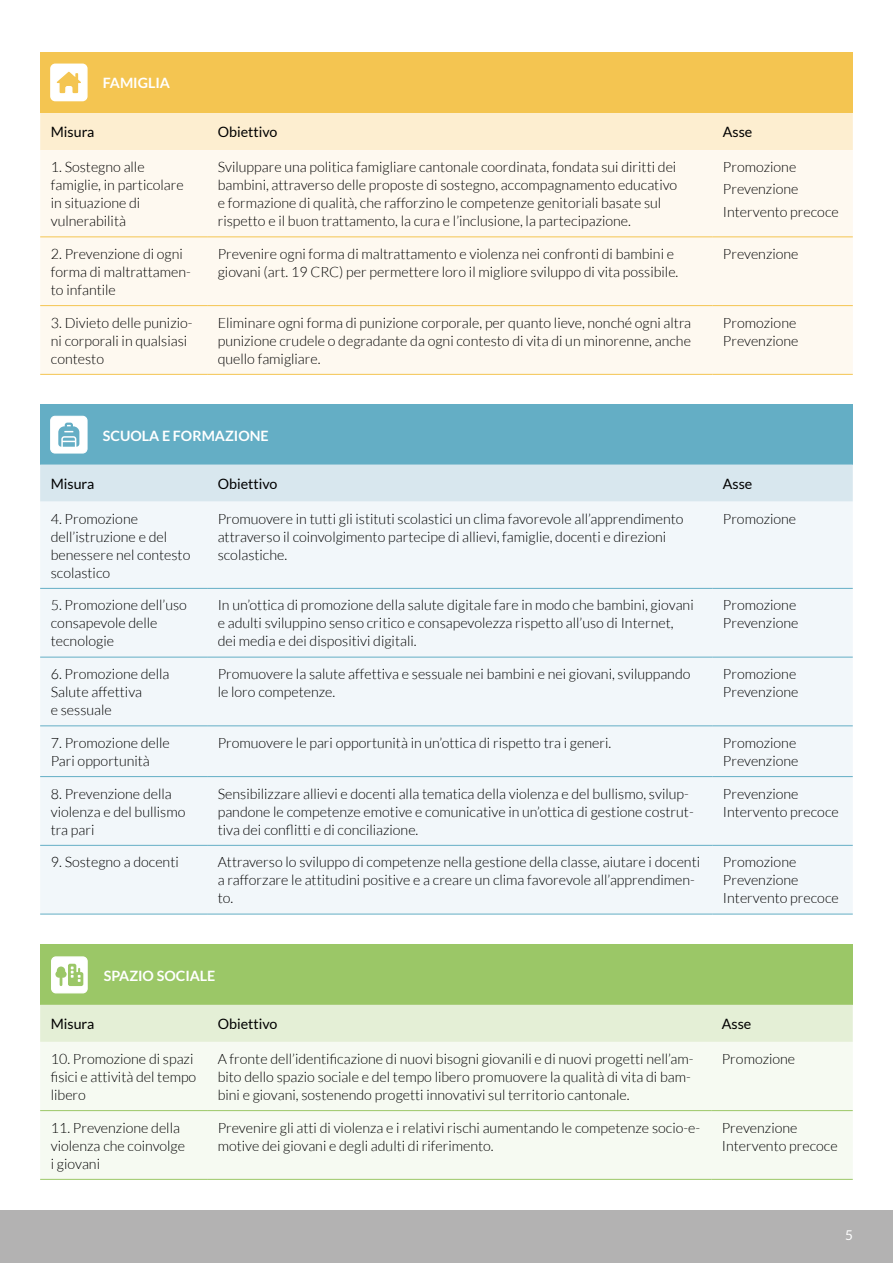
<style>
.page{position:relative;width:893px;height:1263px;background:#fff}
.page>*{position:absolute;margin:0;border:0;box-sizing:border-box;transform-origin:0 0}
.t1{font:300 14.25px/18px "Lato";color:#000}
.t2{font:14.25px "Lato";color:#000}
.t3{font:700 14.25px "Lato";color:#fff}
.t4{font:13.5px "Lato";color:#fff}
</style>
<div class="page">
<div style="left:40px;top:944px;width:813px;height:61px;background:#9bc767"></div>
<div style="left:40px;top:1005px;width:813px;height:37px;background:#e4efd6"></div>
<div style="left:40px;top:1042px;width:813px;height:137px;background:#f6faf2"></div>
<hr style="left:40px;top:1110px;width:167px;height:1px;background:#9bc767">
<hr style="left:207px;top:1110px;width:504px;height:1px;background:#9bc767">
<hr style="left:711px;top:1110px;width:142px;height:1px;background:#9bc767">
<hr style="left:40px;top:1179px;width:167px;height:1px;background:#9bc767">
<hr style="left:207px;top:1179px;width:504px;height:1px;background:#9bc767">
<hr style="left:711px;top:1179px;width:142px;height:1px;background:#9bc767">
<div style="left:52px;top:957px;width:35px;height:36px;background:#fff;border-radius:4px"></div>
<div style="left:51px;top:956px;width:37px;height:37px;border:1px solid #fff;border-radius:4px"></div>
<svg style="left:55px;top:964px;width:28px;height:22px"></svg>
<div style="left:40px;top:404px;width:813px;height:60px;background:#64aec5"></div>
<div style="left:40px;top:464px;width:813px;height:38px;background:#d8e7ee"></div>
<div style="left:40px;top:502px;width:813px;height:412px;background:#f2f7fa"></div>
<hr style="left:40px;top:588px;width:167px;height:1px;background:#64aec5">
<hr style="left:207px;top:588px;width:505px;height:1px;background:#64aec5">
<hr style="left:712px;top:588px;width:141px;height:1px;background:#64aec5">
<hr style="left:40px;top:726px;width:167px;height:1px;background:#64aec5">
<hr style="left:207px;top:726px;width:505px;height:1px;background:#64aec5">
<hr style="left:712px;top:726px;width:141px;height:1px;background:#64aec5">
<hr style="left:40px;top:776px;width:167px;height:1px;background:#64aec5">
<hr style="left:207px;top:776px;width:505px;height:1px;background:#64aec5">
<hr style="left:712px;top:776px;width:141px;height:1px;background:#64aec5">
<hr style="left:40px;top:845px;width:167px;height:1px;background:#64aec5">
<hr style="left:207px;top:845px;width:505px;height:1px;background:#64aec5">
<hr style="left:712px;top:845px;width:141px;height:1px;background:#64aec5">
<hr style="left:40px;top:657px;width:167px;height:1px;background:#64aec5">
<hr style="left:207px;top:657px;width:505px;height:1px;background:#64aec5">
<hr style="left:712px;top:657px;width:141px;height:1px;background:#64aec5">
<hr style="left:40px;top:914px;width:167px;height:1px;background:#64aec5">
<hr style="left:207px;top:914px;width:505px;height:1px;background:#64aec5">
<hr style="left:712px;top:914px;width:141px;height:1px;background:#64aec5">
<div style="left:51px;top:416px;width:36px;height:37px;background:#fff;border-radius:4px"></div>
<div style="left:50px;top:416px;width:38px;height:38px;border:1px solid #fff;border-radius:4px"></div>
<svg style="left:58px;top:423px;width:21px;height:24px"></svg>
<div style="left:0;top:1210px;width:893px;height:53px;background:#b3b2b2"></div>
<div style="left:40px;top:53px;width:813px;height:60px;background:#f4c551"></div>
<div style="left:40px;top:113px;width:813px;height:37px;background:#fdeed0"></div>
<div style="left:40px;top:150px;width:813px;height:224px;background:#fef9f0"></div>
<hr style="left:40px;top:374px;width:167px;height:1px;background:#f4c551">
<hr style="left:207px;top:374px;width:505px;height:1px;background:#f4c551">
<hr style="left:712px;top:374px;width:141px;height:1px;background:#f4c551">
<hr style="left:40px;top:237px;width:167px;height:1px;background:#f4c551">
<hr style="left:207px;top:237px;width:505px;height:1px;background:#f4c551">
<hr style="left:712px;top:237px;width:141px;height:1px;background:#f4c551">
<hr style="left:40px;top:305px;width:167px;height:1px;background:#f4c551">
<hr style="left:207px;top:305px;width:505px;height:1px;background:#f4c551">
<hr style="left:712px;top:305px;width:141px;height:1px;background:#f4c551">
<div style="left:51px;top:64px;width:36px;height:37px;background:#fff;border-radius:4px"></div>
<div style="left:50px;top:64px;width:38px;height:37px;border:2px solid #fff;border-radius:4px"></div>
<svg style="left:56px;top:71px;width:25px;height:23px"></svg>
<p class="t3" style="left:103px;top:75px;width:69px">FAMIGLIA</p>
<p class="t2" style="left:51px;top:124px;width:45px">Misura</p>
<p class="t2" style="left:218px;top:124px;width:61px">Obiettivo</p>
<p class="t2" style="left:723px;top:124px;width:31px">Asse</p>
<p class="t1" style="left:51px;top:158px;width:134px">1. Sostegno alle famiglie, in particolare in situazione di vulnerabilità</p>
<p class="t1" style="left:218px;top:158px;width:461px">Sviluppare una politica famigliare cantonale coordinata, fondata sui diritti dei bambini, attraverso delle proposte di sostegno, accompagnamento educativo e formazione di qualità, che rafforzino le competenze genitoriali basate sul rispetto e il buon trattamento, la cura e l’inclusione, la partecipazione.</p>
<p class="t1" style="left:723px;top:156px;width:117px;line-height:22.2px">Promozione<br>Prevenzione<br>Intervento precoce</p>
<p class="t1" style="left:51px;top:245px;width:141px">2. Prevenzione di ogni forma di maltrattamen&shy;to infantile</p>
<p class="t1" style="left:218px;top:245px;width:462px">Prevenire ogni forma di maltrattamento e violenza nei confronti di bambini e giovani (art. 19 CRC) per permettere loro il migliore sviluppo di vita possibile.</p>
<p class="t1" style="left:723px;top:245px;width:77px">Prevenzione</p>
<p class="t1" style="left:51px;top:314px;width:143px">3. Divieto delle punizio&shy;ni corporali in qualsiasi contesto</p>
<p class="t1" style="left:218px;top:314px;width:475px;text-align:justify">Eliminare ogni forma di punizione corporale, per quanto lieve, nonché ogni altra punizione crudele o degradante da ogni contesto di vita di un minorenne, anche quello famigliare.</p>
<p class="t1" style="left:723px;top:314px;width:77px">Promozione<br>Prevenzione</p>
<p class="t3" style="left:103px;top:427px;width:167px">SCUOLA E FORMAZIONE</p>
<p class="t2" style="left:51px;top:476px;width:45px">Misura</p>
<p class="t2" style="left:218px;top:476px;width:61px">Obiettivo</p>
<p class="t2" style="left:723px;top:476px;width:31px">Asse</p>
<p class="t1" style="left:51px;top:510px;width:141px">4. Promozione dell’istruzione e del benessere nel contesto scolastico</p>
<p class="t1" style="left:218px;top:510px;width:467px">Promuovere in tutti gli istituti scolastici un clima favorevole all’apprendimento attraverso il coinvolgimento partecipe di allievi, famiglie, docenti e direzioni scolastiche.</p>
<p class="t1" style="left:723px;top:510px;width:75px">Promozione</p>
<p class="t1" style="left:51px;top:596px;width:138px">5. Promozione dell’uso consapevole delle tecnologie</p>
<p class="t1" style="left:218px;top:596px;width:477px">In un’ottica di promozione della salute digitale fare in modo che bambini, giovani e adulti sviluppino senso critico e consapevolezza rispetto all’uso di Internet, dei media e dei dispositivi digitali.</p>
<p class="t1" style="left:723px;top:596px;width:77px">Promozione<br>Prevenzione</p>
<p class="t1" style="left:51px;top:665px;width:120px">6. Promozione della<br>Salute affettiva<br>e sessuale</p>
<p class="t1" style="left:218px;top:665px;width:474px">Promuovere la salute affettiva e sessuale nei bambini e nei giovani, sviluppando le loro competenze.</p>
<p class="t1" style="left:723px;top:665px;width:77px">Promozione<br>Prevenzione</p>
<p class="t1" style="left:51px;top:734px;width:121px">7. Promozione delle<br>Pari opportunità</p>
<p class="t1" style="left:218px;top:734px;width:395px">Promuovere le pari opportunità in un’ottica di rispetto tra i generi.</p>
<p class="t1" style="left:723px;top:734px;width:77px">Promozione<br>Prevenzione</p>
<p class="t1" style="left:51px;top:785px;width:136px">8. Prevenzione della violenza e del bullismo tra pari</p>
<p class="t1" style="left:218px;top:785px;width:477px">Sensibilizzare allievi e docenti alla tematica della violenza e del bullismo, svilup&shy;pandone le competenze emotive e comunicative in un’ottica di gestione costrut&shy;tiva dei conflitti e di conciliazione.</p>
<p class="t1" style="left:723px;top:785px;width:117px">Prevenzione<br>Intervento precoce</p>
<p class="t1" style="left:51px;top:853px;width:129px">9. Sostegno a docenti</p>
<p class="t1" style="left:218px;top:853px;width:484px">Attraverso lo sviluppo di competenze nella gestione della classe, aiutare i docenti a rafforzare le attitudini positive e a creare un clima favorevole all’apprendimen&shy;to.</p>
<p class="t1" style="left:723px;top:853px;width:117px">Promozione<br>Prevenzione<br>Intervento precoce</p>
<p class="t3" style="left:104px;top:967px;width:113px">SPAZIO SOCIALE</p>
<p class="t2" style="left:51px;top:1016px;width:45px">Misura</p>
<p class="t2" style="left:218px;top:1016px;width:61px">Obiettivo</p>
<p class="t2" style="left:722px;top:1016px;width:31px">Asse</p>
<p class="t1" style="left:51px;top:1050px;width:147px">10. Promozione di spazi fisici e attività del tempo libero</p>
<p class="t1" style="left:218px;top:1050px;width:477px">A fronte dell’identificazione di nuovi bisogni giovanili e di nuovi progetti nell’am&shy;bito dello spazio sociale e del tempo libero promuovere la qualità di vita di bam&shy;bini e giovani, sostenendo progetti innovativi sul territorio cantonale.</p>
<p class="t1" style="left:722px;top:1050px;width:75px">Promozione</p>
<p class="t1" style="left:51px;top:1119px;width:136px">11. Prevenzione della violenza che coinvolge i giovani</p>
<p class="t1" style="left:218px;top:1119px;width:484px">Prevenire gli atti di violenza e i relativi rischi aumentando le competenze socio-e&shy;motive dei giovani e degli adulti di riferimento.</p>
<p class="t1" style="left:722px;top:1119px;width:117px">Prevenzione<br>Intervento precoce</p>
<p class="t4" style="left:845px;top:1227px;width:9px">5</p>
</div>
